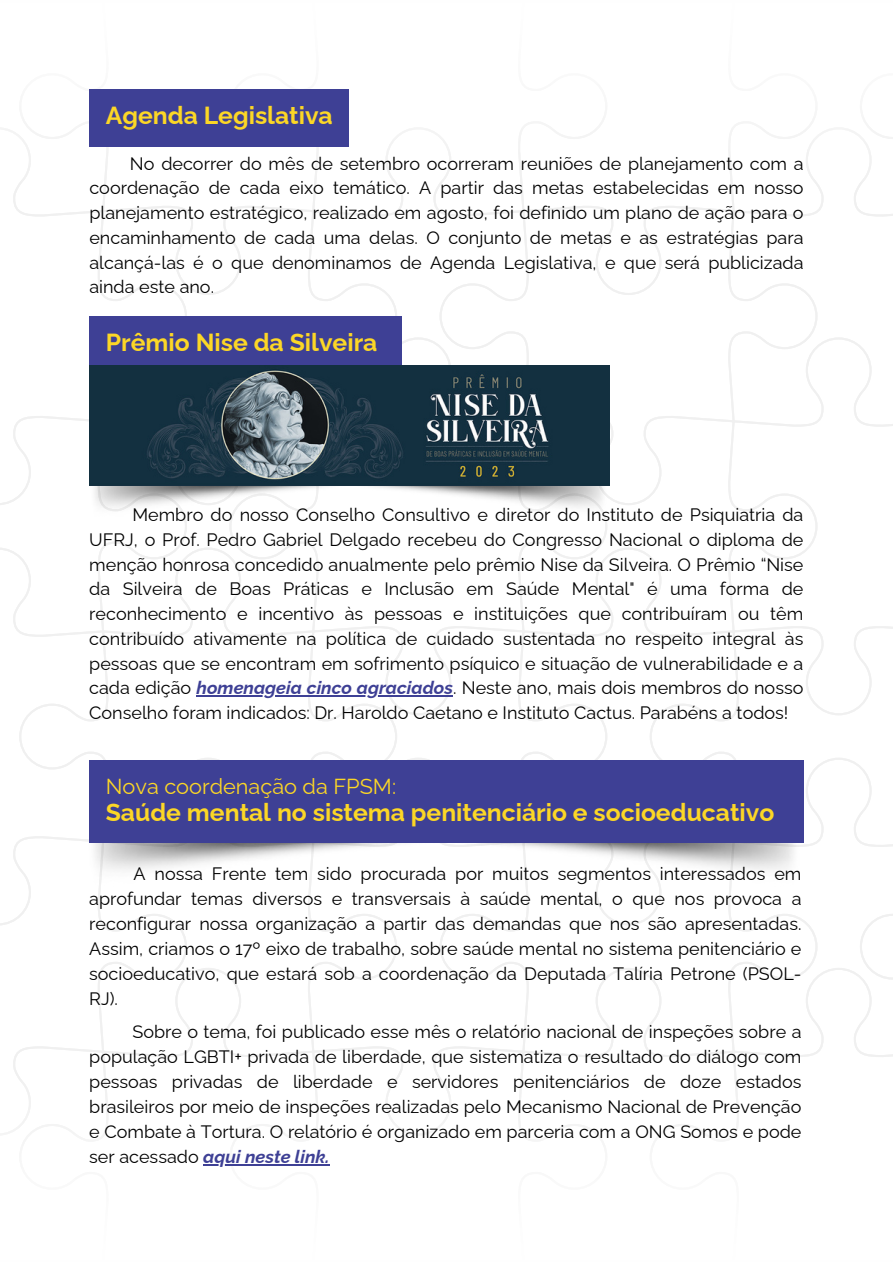
<style>
.page{position:relative;width:893px;height:1264px;background:#fff}
.page>*{position:absolute;margin:0;border:0;box-sizing:border-box;transform-origin:0 0}
.t1{font:700 24.75px "Raleway";color:#fcd726}
.t2{font:21.75px "Raleway";color:#fcd726}
.t3{font:18px/24.8px "Raleway";color:#000;text-align:justify}
.s1{font-weight:700;font-style:italic;color:#3e4095}
</style>
<div class="page">
<svg style="left:650px;top:704px;width:222px;height:111px"></svg>
<svg style="left:727px;top:626px;width:165px;height:90px"></svg>
<svg style="left:608px;top:506px;width:210px;height:184px"></svg>
<svg style="left:228px;top:523px;width:380px;height:193px"></svg>
<svg style="left:188px;top:523px;width:132px;height:167px"></svg>
<svg style="left:0;top:523px;width:188px;height:246px"></svg>
<img style="left:89px;top:485px;width:520px;height:38px">
<img style="left:0;top:815px;width:892px;height:351px">
<img style="left:3px;top:129px;width:889px;height:317px">
<img style="left:89px;top:366px;width:520px;height:119px">
<hr style="left:196px;top:695px;width:257px;height:1px;background:#3e4095">
<img style="left:87px;top:815px;width:714px;height:76px">
<div style="left:89px;top:760px;width:714px;height:82px;background:#3e4095"></div>
<hr style="left:203px;top:1164px;width:122px;height:1px;background:#3e4095">
<div style="left:89px;top:89px;width:260px;height:58px;background:#3e4095"></div>
<p class="t1" style="left:106px;top:101px;width:228px">Agenda Legislativa</p>
<p class="t3" style="left:89px;top:151px;width:715px;text-indent:41px">No decorrer do mês de setembro ocorreram reuniões de planejamento com a coordenação de cada eixo temático. A partir das metas estabelecidas em nosso planejamento estratégico, realizado em agosto, foi definido um plano de ação para o encaminhamento de cada uma delas. O conjunto de metas e as estratégias para alcançá-las é o que denominamos de Agenda Legislativa, e que será publicizada ainda este ano.</p>
<p class="t1" style="left:106px;top:328px;width:273px">Prêmio Nise da Silveira</p>
<p class="t3" style="left:89px;top:502px;width:715px;text-indent:43px">Membro do nosso Conselho Consultivo e diretor do Instituto de Psiquiatria da UFRJ, o Prof. Pedro Gabriel Delgado recebeu do Congresso Nacional o diploma de menção honrosa concedido anualmente pelo prêmio Nise da Silveira. O Prêmio “Nise da Silveira de Boas Práticas e Inclusão em Saúde Mental" é uma forma de reconhecimento e incentivo às pessoas e instituições que contribuíram ou têm contribuído ativamente na política de cuidado sustentada no respeito integral às pessoas que se encontram em sofrimento psíquico e situação de vulnerabilidade e a cada edição <span class="s1">homenageia cinco agraciados</span>. Neste ano, mais dois membros do nosso Conselho foram indicados: Dr. Haroldo Caetano e Instituto Cactus. Parabéns a todos!</p>
<p class="t2" style="left:106px;top:773px;width:292px">Nova coordenação da FPSM:</p>
<p class="t1" style="left:106px;top:797px;width:670px">Saúde mental no sistema penitenciário e socioeducativo</p>
<p class="t3" style="left:89px;top:861px;width:713px;text-indent:44px">A nossa Frente tem sido procurada por muitos segmentos interessados em aprofundar temas diversos e transversais à saúde mental, o que nos provoca a reconfigurar nossa organização a partir das demandas que nos são apresentadas.<br>Assim, criamos o 17º eixo de trabalho, sobre saúde mental no sistema penitenciário e socioeducativo, que estará sob a coordenação da Deputada Talíria Petrone (PSOL-RJ).</p>
<p class="t3" style="left:89px;top:1019px;width:713px;text-indent:43px">Sobre o tema, foi publicado esse mês o relatório nacional de inspeções sobre a população LGBTI+ privada de liberdade, que sistematiza o resultado do diálogo com pessoas privadas de liberdade e servidores penitenciários de doze estados brasileiros por meio de inspeções realizadas pelo Mecanismo Nacional de Prevenção e Combate à Tortura. O relatório é organizado em parceria com a ONG Somos e pode ser acessado <span class="s1">aqui neste link.</span></p>
</div>
